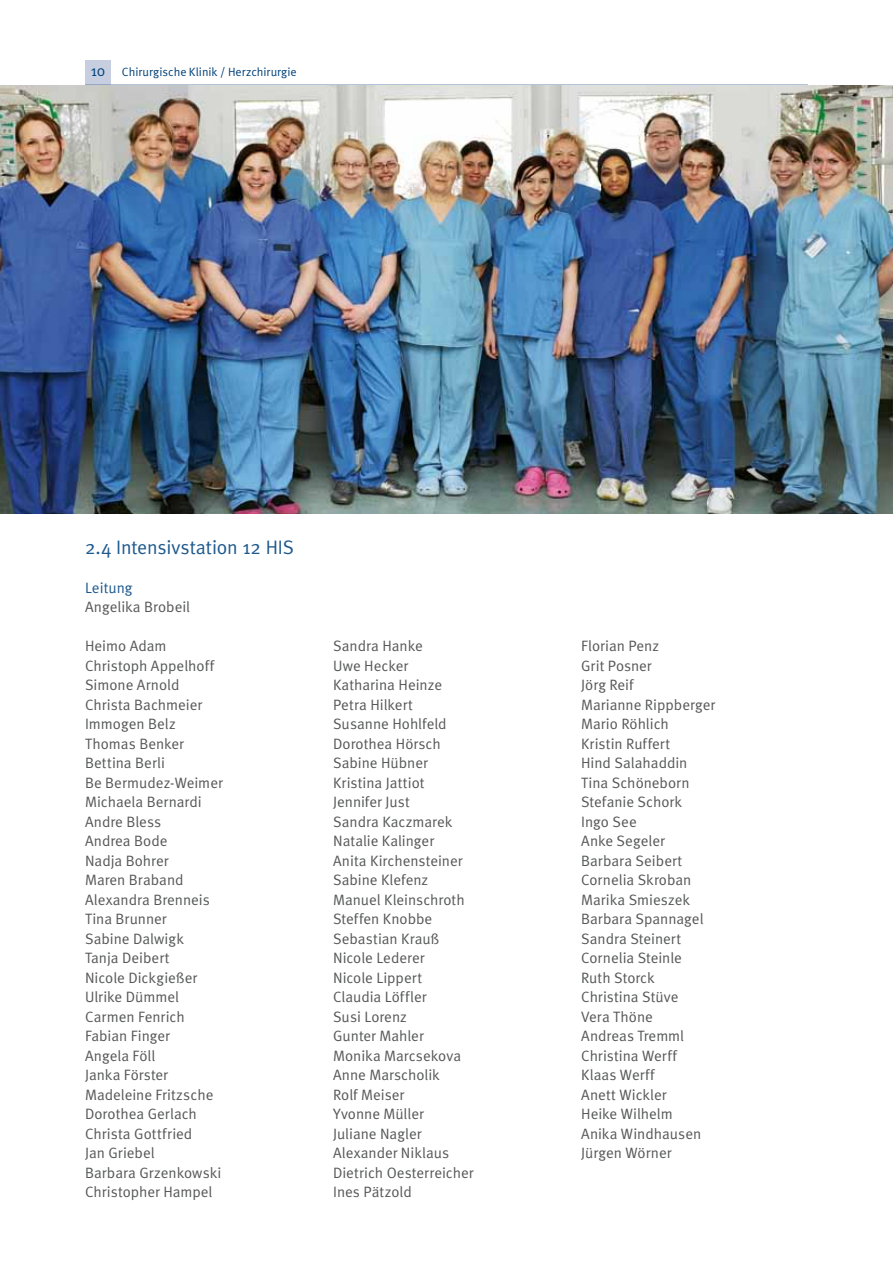
<style>
.page{position:relative;width:893px;height:1263px;background:#fff}
.page>*{position:absolute;margin:0;border:0;box-sizing:border-box;transform-origin:0 0}
.t1{font:19.5px "Meta Normal";letter-spacing:-.005em;color:#1e598d}
.t2{font:15px/19.5px "Meta Normal";color:#565757}
.t3{font:15px "Meta Normal";letter-spacing:.005em;color:#1e598d}
.t4{font:12px "Meta Normal";color:#004179}
.s1{font-size:15px}
</style>
<div class="page">
<div style="left:85px;top:60px;width:26px;height:25px;background:#c6cee0"></div>
<img style="left:0;top:85px;width:893px;height:428px">
<p class="t4" style="left:91px;top:65px;width:207px"><span class="s1">10</span> Chirurgische Klinik / Herzchirurgie</p>
<h1 class="t1" style="left:85px;top:536px;width:210px">2.4 Intensivstation 12 HIS</h1>
<p class="t3" style="left:85px;top:579px;width:49px">Leitung</p>
<p class="t2" style="left:85px;top:597px;width:107px">Angelika Brobeil</p>
<p class="t2" style="left:85px;top:636px;width:139px">Heimo Adam<br>Christoph Appelhoff<br>Simone Arnold<br>Christa Bachmeier<br>Immogen Belz<br>Thomas Benker<br>Bettina Berli<br>Be Bermudez-Weimer<br>Michaela Bernardi<br>Andre Bless<br>Andrea Bode<br>Nadja Bohrer<br>Maren Braband<br>Alexandra Brenneis<br>Tina Brunner<br>Sabine Dalwigk<br>Tanja Deibert<br>Nicole Dickgießer<br>Ulrike Dümmel<br>Carmen Fenrich<br>Fabian Finger<br>Angela Föll<br>Janka Förster<br>Madeleine Fritzsche<br>Dorothea Gerlach<br>Christa Gottfried<br>Jan Griebel<br>Barbara Grzenkowski<br>Christopher Hampel</p>
<p class="t2" style="left:333px;top:636px;width:142px">Sandra Hanke<br>Uwe Hecker<br>Katharina Heinze<br>Petra Hilkert<br>Susanne Hohlfeld<br>Dorothea Hörsch<br>Sabine Hübner<br>Kristina Jattiot<br>Jennifer Just<br>Sandra Kaczmarek<br>Natalie Kalinger<br>Anita Kirchensteiner<br>Sabine Klefenz<br>Manuel Kleinschroth<br>Steffen Knobbe<br>Sebastian Krauß<br>Nicole Lederer<br>Nicole Lippert<br>Claudia Löffler<br>Susi Lorenz<br>Gunter Mahler<br>Monika Marcsekova<br>Anne Marscholik<br>Rolf Meiser<br>Yvonne Müller<br>Juliane Nagler<br>Alexander Niklaus<br>Dietrich Oesterreicher<br>Ines Pätzold</p>
<p class="t2" style="left:581px;top:636px;width:136px">Florian Penz<br>Grit Posner<br>Jörg Reif<br>Marianne Rippberger<br>Mario Röhlich<br>Kristin Ruffert<br>Hind Salahaddin<br>Tina Schöneborn<br>Stefanie Schork<br>Ingo See<br>Anke Segeler<br>Barbara Seibert<br>Cornelia Skroban<br>Marika Smieszek<br>Barbara Spannagel<br>Sandra Steinert<br>Cornelia Steinle<br>Ruth Storck<br>Christina Stüve<br>Vera Thöne<br>Andreas Tremml<br>Christina Werff<br>Klaas Werff<br>Anett Wickler<br>Heike Wilhelm<br>Anika Windhausen<br>Jürgen Wörner</p>
</div>
